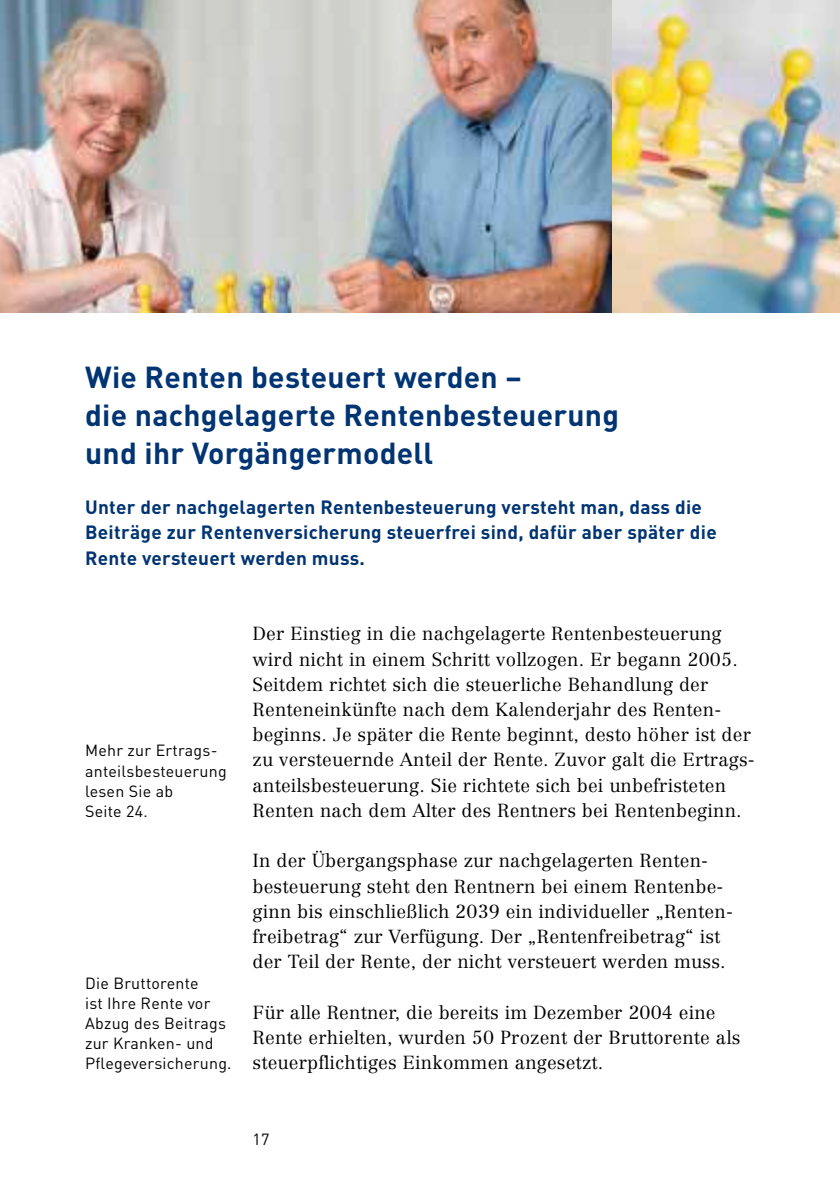
<style>
.page{position:relative;width:840px;height:1191px;background:#fff}
.page>*{position:absolute;margin:0;border:0;box-sizing:border-box;transform-origin:0 0}
.t1{font:700 30px/37.8px "DIN";letter-spacing:.01em;color:#003472}
.t2{font:700 19px/25.2px "DIN";letter-spacing:.015em;color:#003472}
.t3{font:300 18.6px/25.2px "Centennial";letter-spacing:.01em;color:#000}
.t4{font:16px/20.2px "DIN";letter-spacing:.015em;color:#000}
</style>
<div class="page">
<img style="left:0;top:0;width:839px;height:312px">
<h2 class="t1" style="left:85px;top:357px;width:535px">Wie Renten besteuert werden –<br>die -nachgelagerte Rentenbesteuerung und ihr Vorgängermodell</h2>
<p class="t2" style="left:85px;top:494px;width:632px">Unter der nachgelagerten Rentenbesteuerung versteht man, dass die<br>Beiträge zur Rentenversicherung steuerfrei sind, dafür aber später die<br>Rente versteuert werden muss.</p>
<p class="t4" style="left:85px;top:740px;width:143px">Mehr zur Ertrags&shy;anteilsbesteuerung lesen Sie ab<br>Seite 24.</p>
<p class="t4" style="left:85px;top:972px;width:148px">Die Bruttorente<br>ist Ihre Rente vor<br>Abzug des Beitrags zur Kranken- und<br>Pflegeversicherung.</p>
<p class="t3" style="left:252px;top:621px;width:503px">Der Einstieg in die nachgelagerte Rentenbesteuerung wird nicht in einem Schritt vollzogen. Er begann 2005.<br>Seitdem richtet sich die steuerliche Behandlung der Renteneinkünfte nach dem Kalenderjahr des Renten&shy;beginns. Je später die Rente beginnt, desto höher ist der zu versteuernde Anteil der Rente. Zuvor galt die Ertrags&shy;anteilsbesteuerung. Sie richtete sich bei unbefristeten Renten nach dem Alter des Rentners bei Rentenbeginn.</p>
<p class="t3" style="left:252px;top:848px;width:481px">In der Übergangsphase zur nachgelagerten Renten&shy;besteuerung steht den Rentnern bei einem Rentenbe&shy;ginn bis einschließlich 2039 ein individueller „Renten&shy;freibetrag“ zur Verfügung. Der „Rentenfreibetrag“ ist der Teil der Rente, der nicht versteuert werden muss.</p>
<p class="t3" style="left:252px;top:999px;width:489px">Für alle Rentner, die bereits im Dezember 2004 eine<br>Rente erhielten, wurden 50 Prozent der Bruttorente als steuerpflichtiges Einkommen angesetzt.</p>
<p class="t4" style="left:252px;top:1128px;width:18px">17</p>
</div>
